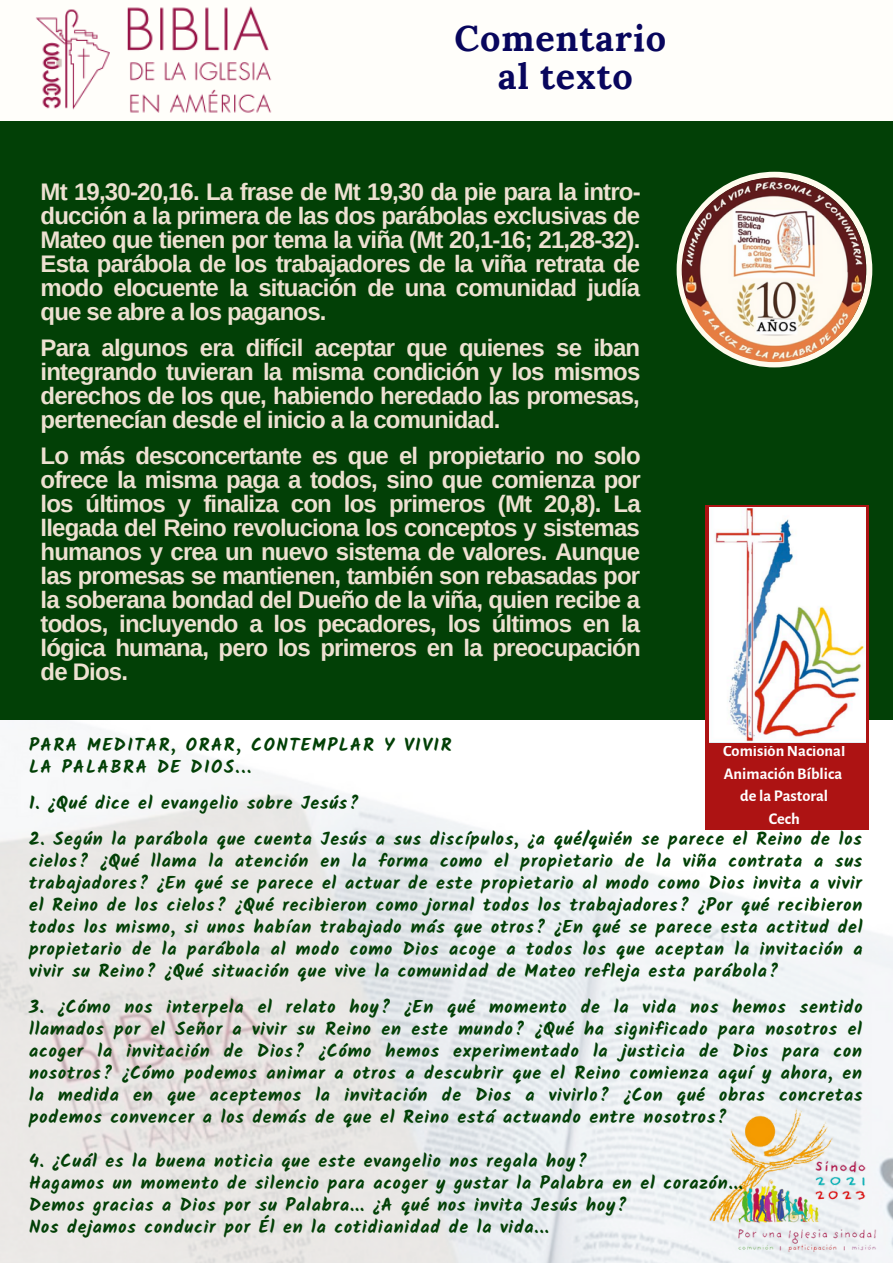
<style>
.page{position:relative;width:893px;height:1264px;background:#fff}
.page>*{position:absolute;margin:0;border:0;box-sizing:border-box;transform-origin:0 0}
.t1{font:700 36px "Lora";letter-spacing:.025em;color:#08065d}
.t2{font:700 24px/24px "Arimo";letter-spacing:-.035em;color:#ede1d1;text-align:justify}
.t3{font:700 18px/22px "Kalam";letter-spacing:.045em;color:#024006;text-align:justify}
.t4{font:700 18px "Kalam";letter-spacing:.085em;color:#024006}
.t5{font:700 16.35px "Alegreya Sans";color:#fff}
</style>
<div class="page">
<div style="left:0;top:0;width:892px;height:1262px;background:#fffefa"></div>
<img style="left:0;top:719px;width:892px;height:543px">
<div style="left:0;top:121px;width:892px;height:598px;background:#024006"></div>
<img style="left:36px;top:6px;width:236px;height:107px">
<img style="left:709px;top:1100px;width:183px;height:161px">
<div style="left:705px;top:743px;width:163px;height:87px;background:#ad1313"></div>
<svg style="left:705px;top:505px;width:163px;height:238px;fill:#ad1313"></svg>
<img style="left:709px;top:507px;width:156px;height:235px">
<svg style="left:676px;top:171px;width:197px;height:197px"></svg>
<img style="left:681px;top:178px;width:185px;height:184px;border-radius:50%">
<p class="t1" style="left:454px;top:15px;width:213px">Comentario</p>
<p class="t1" style="left:498px;top:53px;width:136px">al texto</p>
<p class="t2" style="left:41px;top:180px;width:601px">Mt 19,30-20,16. La frase de Mt 19,30 da pie para la intro&shy;ducción a la primera de las dos parábolas exclusivas de Mateo que tienen por tema la viña (Mt 20,1-16; 21,28-32).<br>Esta parábola de los trabajadores de la viña retrata de modo elocuente la situación de una comunidad judía que se abre a los paganos.</p>
<p class="t2" style="left:41px;top:335px;width:601px">Para algunos era difícil aceptar que quienes se iban integrando tuvieran la misma condición y los mismos derechos de los que, habiendo heredado las promesas, pertenecían desde el inicio a la comunidad.</p>
<p class="t2" style="left:41px;top:443px;width:601px">Lo más desconcertante es que el propietario no solo ofrece la misma paga a todos, sino que comienza por los últimos y finaliza con los primeros (Mt 20,8). La llegada del Reino revoluciona los conceptos y sistemas humanos y crea un nuevo sistema de valores. Aunque las promesas se mantienen, también son rebasadas por la soberana bondad del Dueño de la viña, quien recibe a todos, incluyendo a los pecadores, los últimos en la lógica humana, pero los primeros en la preocupación de Dios.</p>
<p class="t4" style="left:29px;top:734px;width:424px">PARA MEDITAR, ORAR, CONTEMPLAR Y VIVIR</p>
<p class="t4" style="left:29px;top:756px;width:224px">LA PALABRA DE DIOS...</p>
<p class="t3" style="left:29px;top:791px;width:331px">1. ¿Qué dice el evangelio sobre Jesús?</p>
<p class="t3" style="left:29px;top:827px;width:835px">2. Según la parábola que cuenta Jesús a sus discípulos, ¿a qué/quién se parece el Reino de los cielos? ¿Qué llama la atención en la forma como el propietario de la viña contrata a sus trabajadores? ¿En qué se parece el actuar de este propietario al modo como Dios invita a vivir el Reino de los cielos? ¿Qué recibieron como jornal todos los trabajadores? ¿Por qué recibieron todos los mismo, si unos habían trabajado más que otros? ¿En qué se parece esta actitud del propietario de la parábola al modo como Dios acoge a todos los que aceptan la invitación a vivir su Reino? ¿Qué situación que vive la comunidad de Mateo refleja esta parábola?</p>
<p class="t3" style="left:29px;top:995px;width:835px">3. ¿Cómo nos interpela el relato hoy? ¿En qué momento de la vida nos hemos sentido llamados por el Señor a vivir su Reino en este mundo? ¿Qué ha significado para nosotros el acoger la invitación de Dios? ¿Cómo hemos experimentado la justicia de Dios para con nosotros? ¿Cómo podemos animar a otros a descubrir que el Reino comienza aquí y ahora, en la medida en que aceptemos la invitación de Dios a vivirlo? ¿Con qué obras concretas podemos convencer a los demás de que el Reino está actuando entre nosotros?</p>
<p class="t3" style="left:29px;top:1149px;width:559px">4. ¿Cuál es la buena noticia que este evangelio nos regala hoy?</p>
<p class="t3" style="left:29px;top:1171px;width:715px">Hagamos un momento de silencio para acoger y gustar la Palabra en el corazón...</p>
<p class="t3" style="left:29px;top:1193px;width:599px">Demos gracias a Dios por su Palabra... ¿A qué nos invita Jesús hoy?</p>
<p class="t3" style="left:29px;top:1215px;width:521px">Nos dejamos conducir por Él en la cotidianidad de la vida...</p>
<p class="t5" style="left:723px;top:743px;width:124px">ComisiónNacional</p>
<p class="t5" style="left:723px;top:765px;width:120px">Animación Bíblica</p>
<p class="t5" style="left:740px;top:788px;width:89px">de la Pastoral</p>
<p class="t5" style="left:768px;top:810px;width:33px">Cech</p>
</div>
